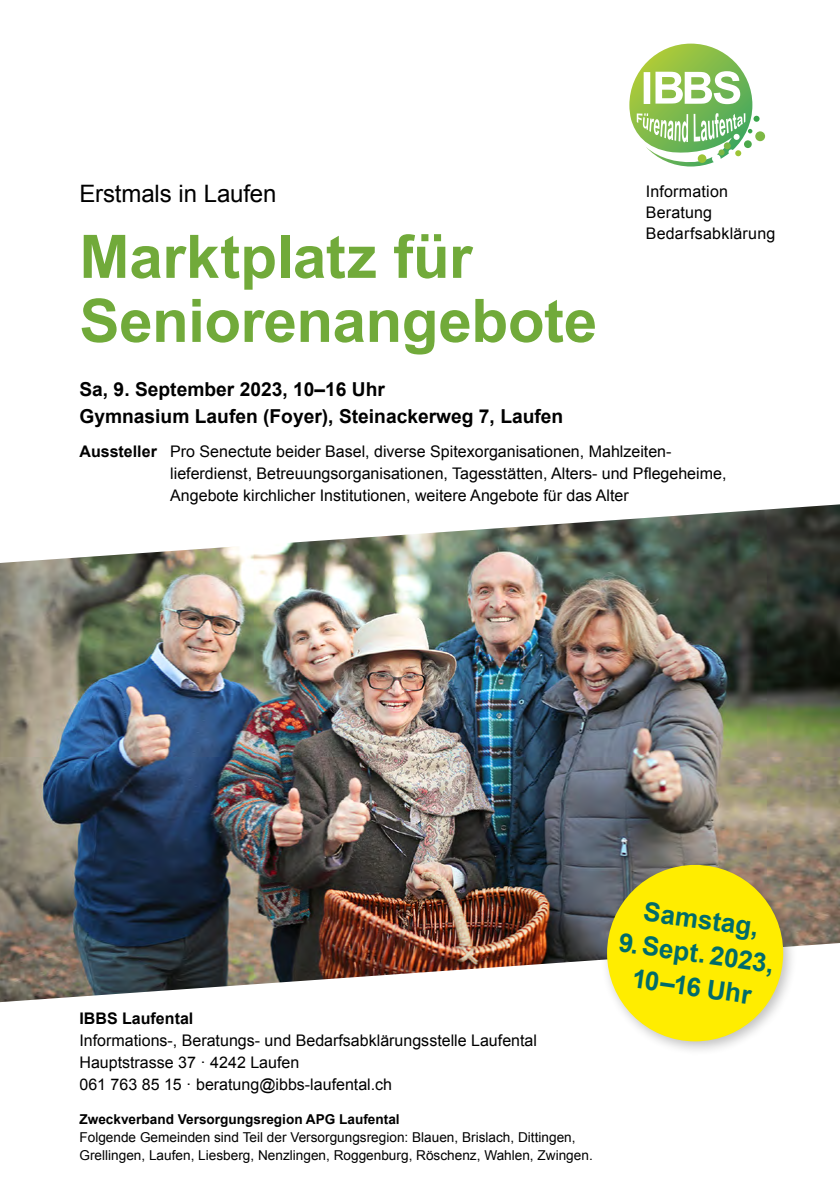
<style>
.page{position:relative;width:840px;height:1191px;background:#fff}
.page>*{position:absolute;margin:0;border:0;box-sizing:border-box;transform-origin:0 0}
.t1{font:700 60px/64px "Arial";letter-spacing:-.005em;color:#71aa3a}
.t2{font:700 26px/34px "Arial";color:#006b6a;text-align:center}
.t3{font:24px "Arial";letter-spacing:-.005em;color:#000}
.t4{font:700 19.2px/27.2px "Arial";color:#000}
.t5{font:16px/22px "Arial";color:#000}
.t6{font:700 16px "Arial";color:#000}
.t7{font:13.6px/18px "Arial";color:#000}
.t8{font:700 13.6px "Arial";color:#000}
.s1{font-weight:700}
</style>
<div class="page">
<img style="left:0;top:504px;width:839px;height:498px">
<div style="left:697px;top:154px;width:9px;height:9px;background:#9dc436;border-radius:50%"></div>
<div style="left:754px;top:131px;width:10px;height:10px;background:#7db844;border-radius:50%"></div>
<svg style="left:629px;top:44px;width:130px;height:115px"></svg>
<div style="left:599px;top:857px;width:198px;height:199px;background:#000;opacity:.25"></div>
<div style="left:606px;top:865px;width:176px;height:176px;background:#ffed00;border-radius:50%"></div>
<h3 class="t3" style="left:79px;top:178px;width:198px">Erstmals in Laufen</h3>
<h1 class="t1" style="left:79px;top:227px;width:519px">Marktplatz für<br>Seniorenangebote</h1>
<p class="t5" style="left:645px;top:181px;width:131px;line-height:21px">Information<br>Beratung<br>Bedarfsabklärung</p>
<p class="t4" style="left:79px;top:376px;width:485px">Sa, 9. September 2023, 10–16 Uhr<br>Gymnasium Laufen (Foyer), Steinackerweg 7, Laufen</p>
<p class="t5" style="left:170px;top:440px;width:557px;text-indent:-91px"><span class="s1">Aussteller</span> Pro Senectute beider Basel, diverse Spitexorganisationen, Mahlzeiten&shy;lieferdienst, Betreuungsorganisationen, Tagesstätten, Alters- und Pflegeheime,<br>Angebote kirchlicher Institutionen, weitere Angebote für das Alter</p>
<p class="t6" style="left:79px;top:1008px;width:115px">IBBS Laufental</p>
<p class="t5" style="left:79px;top:1029px;width:459px">Informations-, Beratungs- und Bedarfsabklärungsstelle Laufental<br>Hauptstrasse 37 · 4242 Laufen<br>061 763 85 15 · beratung@ibbs-laufental.ch</p>
<p class="t8" style="left:79px;top:1110px;width:321px">Zweckverband Versorgungsregion APG Laufental</p>
<p class="t7" style="left:79px;top:1128px;width:514px">Folgende Gemeinden sind Teil der Versorgungsregion: Blauen, Brislach, Dittingen,<br>Grellingen, Laufen, Liesberg, Nenzlingen, Roggenburg, Röschenz, Wahlen, Zwingen.</p>
<h2 class="t2" style="left:645px;top:895px;width:117px;rotate:8deg">Samstag,</h2>
<h2 class="t2" style="left:621px;top:926px;width:158px;rotate:8deg">9. Sept. 2023,<br>10–16 Uhr</h2>
</div>
